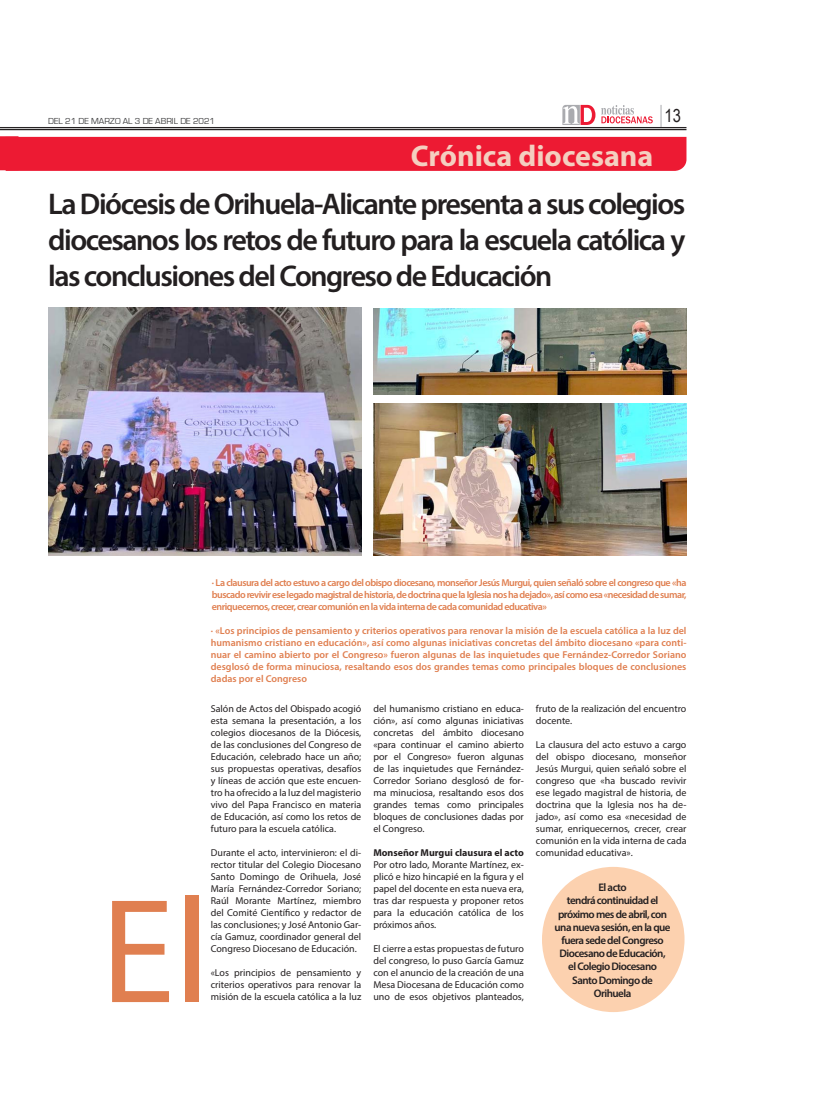
<style>
.page{position:relative;width:834px;height:1117px;background:#fff}
.page>*{position:absolute;margin:0;border:0;box-sizing:border-box;transform-origin:0 0}
.Párrafo_NODI{font:150px "Myriad Pro";color:#e07f50}
.parrafo2{font:600 30px/36px "Myriad Pro";letter-spacing:-.05em;color:#231f20;text-align:justify}
.t1{font:700 30px "Myriad Pro";color:#f4cfc0}
.t2{font:18px "Arial Narrow";color:#231f20}
.Párrafo_NODI-2{font:600 11px/13.2px "Myriad Pro";letter-spacing:-.05em;color:#231f20;text-align:center}
.Párrafo_NODI-3{font:10px/12px "Myriad Pro";color:#231f20;text-align:justify}
.Párrafo_NODI-4{font:600 10px/12px "Myriad Pro";letter-spacing:-.035em;color:#e07f50;text-align:justify}
.Párrafo_NODI-5{font:700 10px "Myriad Pro";color:#231f20}
.t3{font:9px "Eurostile";color:#3e3e3f}
</style>
<div class="page">
<div style="left:542px;top:867px;width:142px;height:145px;background:#fcd1af;border-radius:50%"></div>
<hr style="left:0;top:127px;width:686px;height:1px;background:#231f20">
<hr style="left:0;top:129px;width:686px;height:1px;background:#231f20">
<svg style="left:562px;top:105px;width:33px;height:20px"></svg>
<svg style="left:601px;top:105px;width:51px;height:18px"></svg>
<svg style="left:660px;top:105px;width:1px;height:22px"></svg>
<div style="left:0;top:136px;width:686px;height:35px;background:#ed1a33"></div>
<img style="left:48px;top:307px;width:313px;height:248px">
<img style="left:373px;top:309px;width:313px;height:86px">
<img style="left:373px;top:403px;width:313px;height:152px">
<p class="t3" style="left:48px;top:116px;width:168px">DEL 21 DE MARZO AL 3 DE ABRIL DE 2021</p>
<p class="t2" style="left:664px;top:102px;width:18px">13</p>
<p class="t1" style="left:411px;top:137px;width:244px">Crónica diocesana</p>
<p class="parrafo2" style="left:48px;top:185px;width:638px">La Diócesis de Orihuela-Alicante presenta a sus colegios diocesanos los retos de futuro para la escuela católica y las conclusiones del Congreso de Educación</p>
<p class="Párrafo_NODI-4" style="left:212px;top:577px;width:476px">· La clausura del acto estuvo a cargo del obispo diocesano, monseñor Jesús Murgui, quien señaló sobre el congreso que «ha buscado revivir ese legado magistral de historia, de doctrina que la Iglesia nos ha dejado», así como esa «necesidad de sumar, enriquecernos, crecer, crear comunión en la vida interna de cada comunidad educativa»</p>
<p class="Párrafo_NODI" style="left:101px;top:859px;width:111px">El</p>
<p class="Párrafo_NODI-4" style="left:211px;top:624px;width:477px">· «Los principios de pensamiento y criterios operativos para renovar la misión de la escuela católica a la luz del humanismo cristiano en educación», así como algunas iniciativas concretas del ámbito diocesano «para conti&shy;nuar el camino abierto por el Congreso» fueron algunas de las inquietudes que Fernández-Corredor Soriano desglosó de forma minuciosa, resaltando esos dos grandes temas como principales bloques de conclusiones dadas por el Congreso</p>
<p class="Párrafo_NODI-3" style="left:211px;top:702px;width:152px">Salón de Actos del Obispado acogió esta semana la presentación, a los colegios diocesanos de la Diócesis, de las conclusiones del Congreso de Educación, celebrado hace un año; sus propuestas operativas, desafíos y líneas de acción que este encuen&shy;tro ha ofrecido a la luz del magisterio vivo del Papa Francisco en materia de Educación, así como los retos de futuro para la escuela católica.</p>
<p class="Párrafo_NODI-3" style="left:211px;top:846px;width:152px">Durante el acto, intervinieron: el di&shy;rector titular del Colegio Diocesano Santo Domingo de Orihuela, José María Fernández-Corredor Soriano; Raúl Morante Martínez, miembro del Comité Científico y redactor de las conclusiones; y José Antonio Gar&shy;cía Gamuz, coordinador general del Congreso Diocesano de Educación.</p>
<p class="Párrafo_NODI-3" style="left:211px;top:966px;width:152px">«Los principios de pensamiento y criterios operativos para renovar la misión de la escuela católica a la luz</p>
<p class="Párrafo_NODI-3" style="left:373px;top:702px;width:152px">del humanismo cristiano en educa&shy;ción», así como algunas iniciativas concretas del ámbito diocesano «para continuar el camino abierto por el Congreso» fueron algunas de las inquietudes que Fernández-Corredor Soriano desglosó de for&shy;ma minuciosa, resaltando esos dos grandes temas como principales bloques de conclusiones dadas por el Congreso.</p>
<p class="Párrafo_NODI-5" style="left:373px;top:846px;width:152px">Monseñor Murgui clausura el acto</p>
<p class="Párrafo_NODI-3" style="left:373px;top:858px;width:152px">Por otro lado, Morante Martínez, ex&shy;plicó e hizo hincapié en la figura y el papel del docente en esta nueva era, tras dar respuesta y proponer retos para la educación católica de los próximos años.</p>
<p class="Párrafo_NODI-3" style="left:373px;top:942px;width:152px">El cierre a estas propuestas de futuro del congreso, lo puso García Gamuz con el anuncio de la creación de una Mesa Diocesana de Educación como</p>
<p class="Párrafo_NODI-3" style="left:373px;top:990px;width:152px">uno de esos objetivos planteados,</p>
<p class="Párrafo_NODI-3" style="left:536px;top:702px;width:152px">fruto de la realización del encuentro docente.</p>
<p class="Párrafo_NODI-3" style="left:536px;top:738px;width:152px">La clausura del acto estuvo a cargo del obispo diocesano, monseñor Jesús Murgui, quien señaló sobre el congreso que «ha buscado revivir ese legado magistral de historia, de doctrina que la Iglesia nos ha de&shy;jado», así como esa «necesidad de sumar, enriquecernos, crecer, crear comunión en la vida interna de cada comunidad educativa».</p>
<p class="Párrafo_NODI-2" style="left:598px;top:880px;width:30px">El acto</p>
<p class="Párrafo_NODI-2" style="left:567px;top:894px;width:93px">tendrá continuidad el</p>
<p class="Párrafo_NODI-2" style="left:554px;top:907px;width:117px">próximo mes de abril, con una nueva sesión, en la que fuera sede del Congreso<br>Diocesano de Educación,</p>
<p class="Párrafo_NODI-2" style="left:568px;top:960px;width:90px">el Colegio Diocesano</p>
<p class="Párrafo_NODI-2" style="left:572px;top:973px;width:82px">Santo Domingo de</p>
<p class="Párrafo_NODI-2" style="left:594px;top:986px;width:39px">Orihuela</p>
</div>
